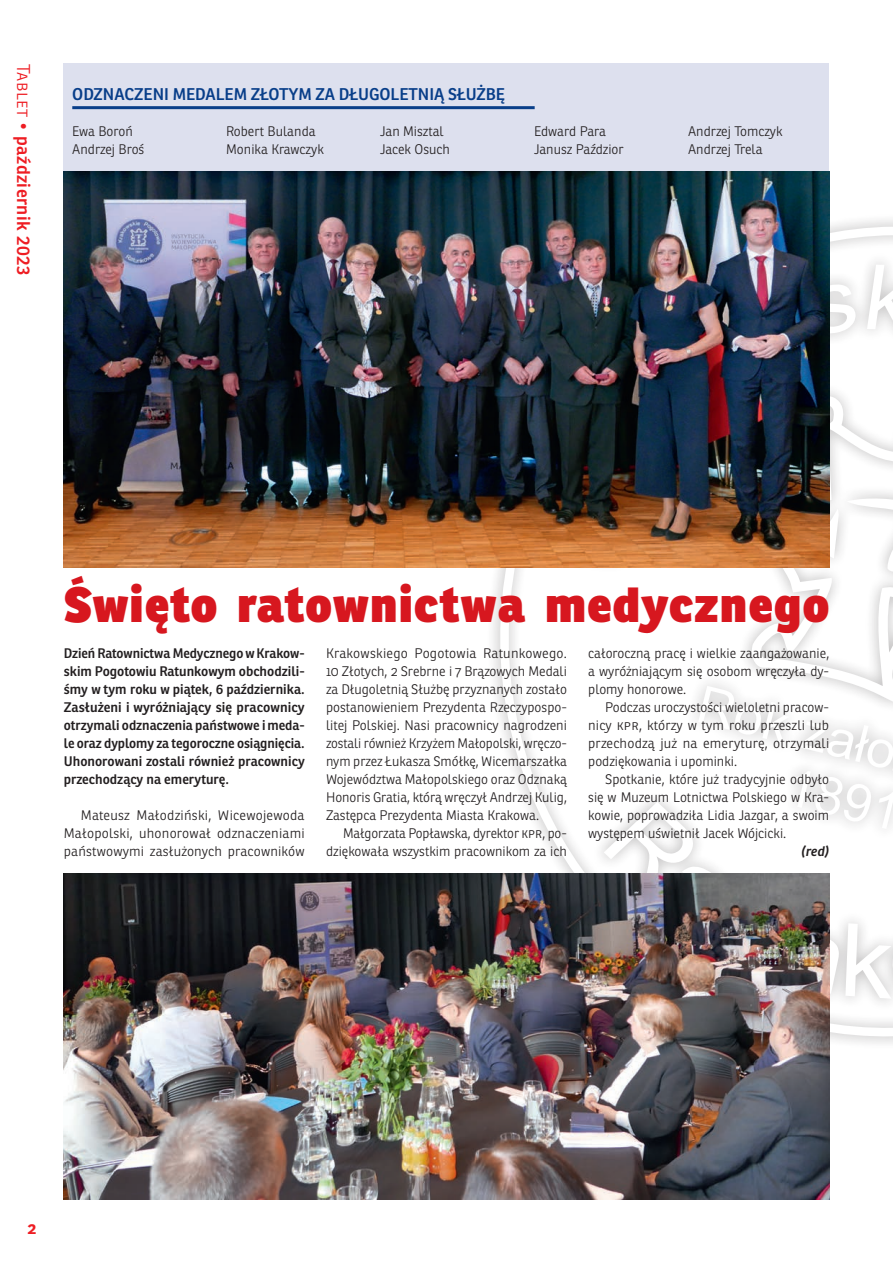
<style>
.page{position:relative;width:893px;height:1263px;background:#fff}
.page>*{position:absolute;margin:0;border:0;box-sizing:border-box;transform-origin:0 0}
.t1{font:800 48px "Ronnia";letter-spacing:.025em;color:#d7171f}
.t2{font:600 18px "Ronnia";letter-spacing:.025em;color:#ee1d23}
.t3{font:600 16.5px "Ronnia";color:#083e89}
.t4{font:700 16.5px "Ronnia";color:#ee1d23}
.t5{font:300 13.5px/18px "Ronnia";color:#231f20;text-align:justify}
.t6{font:600 13.5px/18px "Ronnia";color:#231f20;text-align:justify}
.t7{font:italic 600 13.5px "Ronnia";color:#231f20}
.s1{font-weight:300}
</style>
<div class="page">
<svg style="left:459px;top:186px;width:434px;height:891px"></svg>
<svg style="left:750px;top:561px;width:143px;height:125px"></svg>
<svg style="left:698px;top:686px;width:195px;height:116px"></svg>
<svg style="left:604px;top:802px;width:289px;height:197px"></svg>
<svg style="left:829px;top:265px;width:64px;height:296px"></svg>
<div style="left:64px;top:64px;width:765px;height:108px;background:#dde0ee"></div>
<hr style="left:72px;top:106px;width:463px;height:3px;background:#083e89">
<img style="left:64px;top:172px;width:765px;height:396px">
<img style="left:64px;top:874px;width:765px;height:325px">
<h2 class="t2" style="left:35px;top:64px;width:213px;rotate:90deg"><span class="s1">Tablet •</span> październik 2023</h2>
<p class="t3" style="left:72px;top:84px;width:434px">ODZNACZENI MEDALEM ZŁOTYM ZA DŁUGOLETNIĄ SŁUŻBĘ</p>
<p class="t5" style="left:72px;top:122px;width:74px">Ewa Boroń<br>Andrzej Broś</p>
<p class="t5" style="left:226px;top:122px;width:99px">Robert Bulanda<br>Monika Krawczyk</p>
<p class="t5" style="left:380px;top:122px;width:71px">Jan Misztal<br>Jacek Osuch</p>
<p class="t5" style="left:534px;top:122px;width:91px">Edward Para<br>Janusz Paździor</p>
<p class="t5" style="left:688px;top:122px;width:96px">Andrzej Tomczyk<br>Andrzej Trela</p>
<h1 class="t1" style="left:64px;top:573px;width:767px">Święto ratownictwa medycznego</h1>
<p class="t6" style="left:64px;top:644px;width:242px">Dzień Ratownictwa Medycznego w Krakow&shy;skim Pogotowiu Ratunkowym obchodzili&shy;śmy w tym roku w piątek, 6 października.<br>Zasłużeni i wyróżniający się pracownicy otrzymali odznaczenia państwowe i meda&shy;le oraz dyplomy za tegoroczne osiągnięcia.<br>Uhonorowani zostali również pracownicy przechodzący na emeryturę.</p>
<p class="t5" style="left:64px;top:806px;width:243px;text-indent:17px">Mateusz Małodziński, Wicewojewoda Małopolski, uhonorował odznaczeniami państwowymi zasłużonych pracowników</p>
<p class="t5" style="left:326px;top:644px;width:243px">Krakowskiego Pogotowia Ratunkowego.<br>10 Złotych, 2 Srebrne i 7 Brązowych Medali za Długoletnią Służbę przyznanych zostało postanowieniem Prezydenta Rzeczypospo&shy;litej Polskiej. Nasi pracownicy nagrodzeni zostali również Krzyżem Małopolski, wręczo&shy;nym przez Łukasza Smółkę, Wicemarszałka Województwa Małopolskiego oraz Odznaką Honoris Gratia, którą wręczył Andrzej Kulig, Zastępca Prezydenta Miasta Krakowa.</p>
<p class="t5" style="left:326px;top:824px;width:242px;text-align:right">Małgorzata Popławska, dyrektor kpr, po&shy;dziękowała wszystkim pracownikom za ich</p>
<p class="t5" style="left:588px;top:644px;width:242px">całoroczną pracę i wielkie zaangażowanie, a wyróżniającym się osobom wręczyła dy&shy;plomy honorowe.</p>
<p class="t5" style="left:588px;top:698px;width:243px;text-indent:17px">Podczas uroczystości wieloletni pracow&shy;nicy kpr, którzy w tym roku przeszli lub przechodzą już na emeryturę, otrzymali podziękowania i upominki.</p>
<p class="t5" style="left:588px;top:770px;width:242px;text-indent:17px">Spotkanie, które już tradycyjnie odbyło się w Muzeum Lotnictwa Polskiego w Kra&shy;kowie, poprowadziła Lidia Jazgar, a swoim występem uświetnił Jacek Wójcicki.</p>
<p class="t7" style="left:801px;top:843px;width:29px">(red)</p>
<p class="t4" style="left:27px;top:1217px;width:10px">2</p>
</div>
